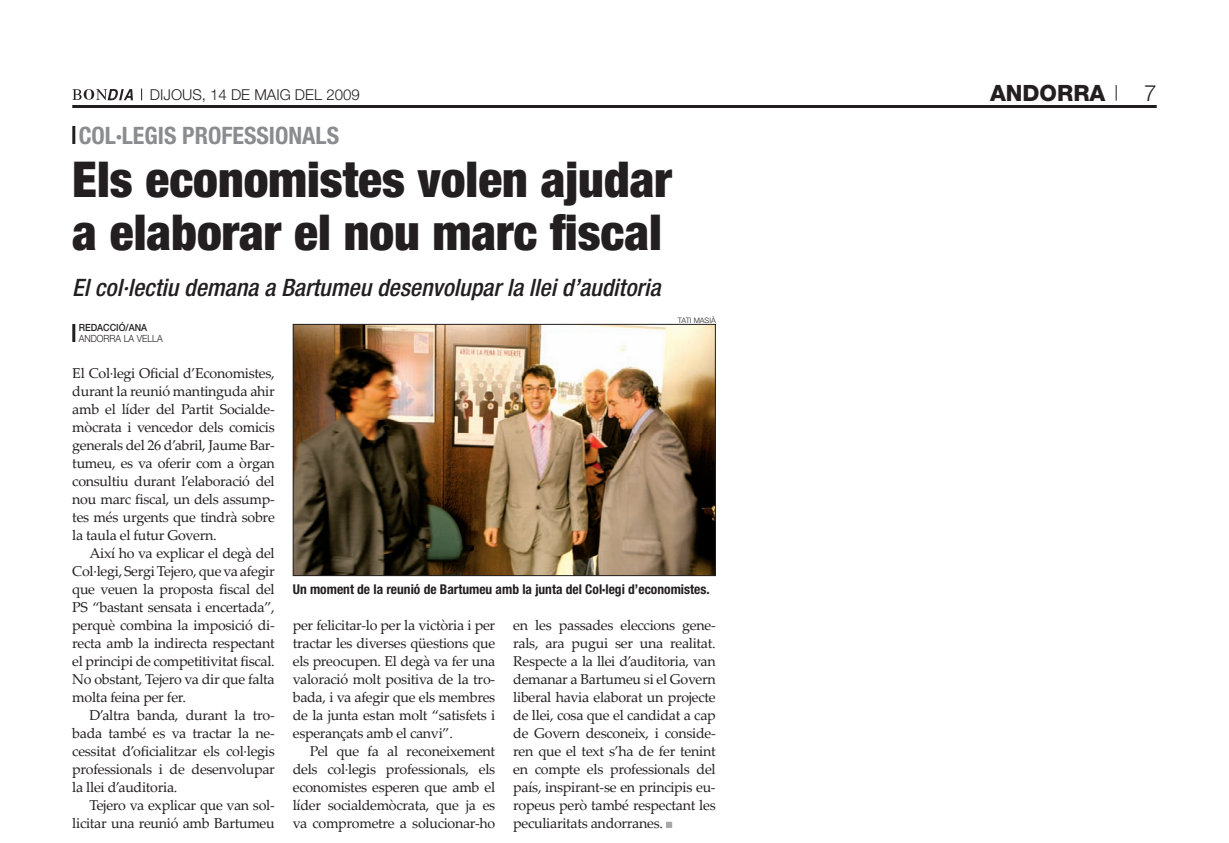
<style>
.page{position:relative;width:1229px;height:843px;background:#fff}
.page>*{position:absolute;margin:0;border:0;box-sizing:border-box;transform-origin:0 0}
.t1{font:900 condensed 49.5px/52.5px "Helvetica Neue LT Std";color:#231f20}
.t2{font:italic 500 condensed 24px "Helvetica Neue LT Std";color:#231f20}
.t3{font:700 condensed 24px "Helvetica Neue LT Std";color:#8a8c8f}
.t4{font:800 22.5px "Helvetica Neue LT Std";color:#231f20}
.t5{font:300 22.5px "Helvetica Neue LT Std";color:#231f20}
.t6{font:300 15px "Helvetica Neue LT Std";color:#231f20}
.t7{font:14.25px/18px "Palatino Linotype";letter-spacing:-.02em;color:#231f20;text-align:justify}
.t8{font:700 condensed 13.5px "Helvetica Neue LT Std";color:#231f20}
.t9{font:300 9.9px "Helvetica Neue LT Std";color:#231f20;scale:.91 1}
.t10{font:500 9.9px "Helvetica Neue LT Std";color:#231f20;scale:.91 1}
.t11{font:300 7.5px "Helvetica Neue LT Std";color:#231f20}
</style>
<div class="page">
<hr style="left:72px;top:105px;width:1085px;height:3px;background:#231f20">
<svg style="left:72px;top:89px;width:61px;height:11px"></svg>
<svg style="left:1116px;top:85px;width:1px;height:16px"></svg>
<svg style="left:666px;top:822px;width:6px;height:6px"></svg>
<img style="left:295px;top:326px;width:419px;height:248px">
<div style="left:293px;top:324px;width:423px;height:252px;border:1px solid #231f20"></div>
<hr style="left:72px;top:324px;width:3px;height:18px;background:#231f20">
<hr style="left:72px;top:126px;width:3px;height:18px;background:#231f20">
<p class="t6" style="left:150px;top:85px;width:211px">DIJOUS, 14 DE MAIG DEL 2009</p>
<h3 class="t4" style="left:990px;top:80px;width:117px">ANDORRA</h3>
<h3 class="t5" style="left:1144px;top:79px;width:14px">7</h3>
<h2 class="t3" style="left:79px;top:121px;width:262px">col·legis professionals</h2>
<h1 class="t1" style="left:72px;top:153px;width:601px">Els economistes volen ajudar a elaborar el nou marc fiscal</h1>
<h2 class="t2" style="left:72px;top:273px;width:590px">El col·lectiu demana a Bartumeu desenvolupar la llei d’auditoria</h2>
<p class="t10" style="left:79px;top:322px;width:77px">REDACCIÓ/ANA</p>
<p class="t9" style="left:79px;top:332px;width:94px">ANDORRA LA VELLA</p>
<p class="t11" style="left:678px;top:316px;width:39px">TATI MASIÀ</p>
<p class="t7" style="left:72px;top:364px;width:204px">El Col·legi Oficial d’Economistes, durant la reunió mantinguda ahir amb el líder del Partit Socialde· mòcrata i vencedor dels comicis generals del 26 d’abril, Jaume Bar· tumeu, es va oferir com a òrgan consultiu durant l’elaboració del nou marc fiscal, un dels assump· tes més urgents que tindrà sobre la taula el futur Govern.</p>
<p class="t7" style="left:72px;top:544px;width:204px;text-indent:17px">Així ho va explicar el degà del Col·legi, Sergi Tejero, que va afegir que veuen la proposta fiscal del PS “bastant sensata i encertada”, perquè combina la imposició di· recta amb la indirecta respectant el principi de competitivitat fiscal.<br>No obstant, Tejero va dir que falta molta feina per fer.</p>
<p class="t7" style="left:72px;top:706px;width:204px;text-indent:17px">D’altra banda, durant la tro· bada també es va tractar la ne· cessitat d’oficialitzar els col·legis professionals i de desenvolupar la llei d’auditoria.</p>
<p class="t7" style="left:72px;top:796px;width:204px;text-align:right">Tejero va explicar que van sol· licitar una reunió amb Bartumeu</p>
<p class="t8" style="left:293px;top:581px;width:418px">Un moment de la reunió de Bartumeu amb la junta del Col·legi d’economistes.</p>
<p class="t7" style="left:293px;top:616px;width:204px">per felicitar-lo per la victòria i per tractar les diverses qüestions que els preocupen. El degà va fer una valoració molt positiva de la tro· bada, i va afegir que els membres de la junta estan molt “satisfets i esperançats amb el canvi”.</p>
<p class="t7" style="left:293px;top:742px;width:204px;text-indent:17px">Pel que fa al reconeixement dels col·legis professionals, els economistes esperen que amb el líder socialdemòcrata, que ja es va comprometre a solucionar-ho</p>
<p class="t7" style="left:513px;top:616px;width:204px">en les passades eleccions gene· rals, ara pugui ser una realitat.<br>Respecte a la llei d’auditoria, van demanar a Bartumeu si el Govern liberal havia elaborat un projecte de llei, cosa que el candidat a cap de Govern desconeix, i conside· ren que el text s’ha de fer tenint en compte els professionals del país, inspirant-se en principis eu· ropeus però també respectant les peculiaritats andorranes.</p>
</div>
